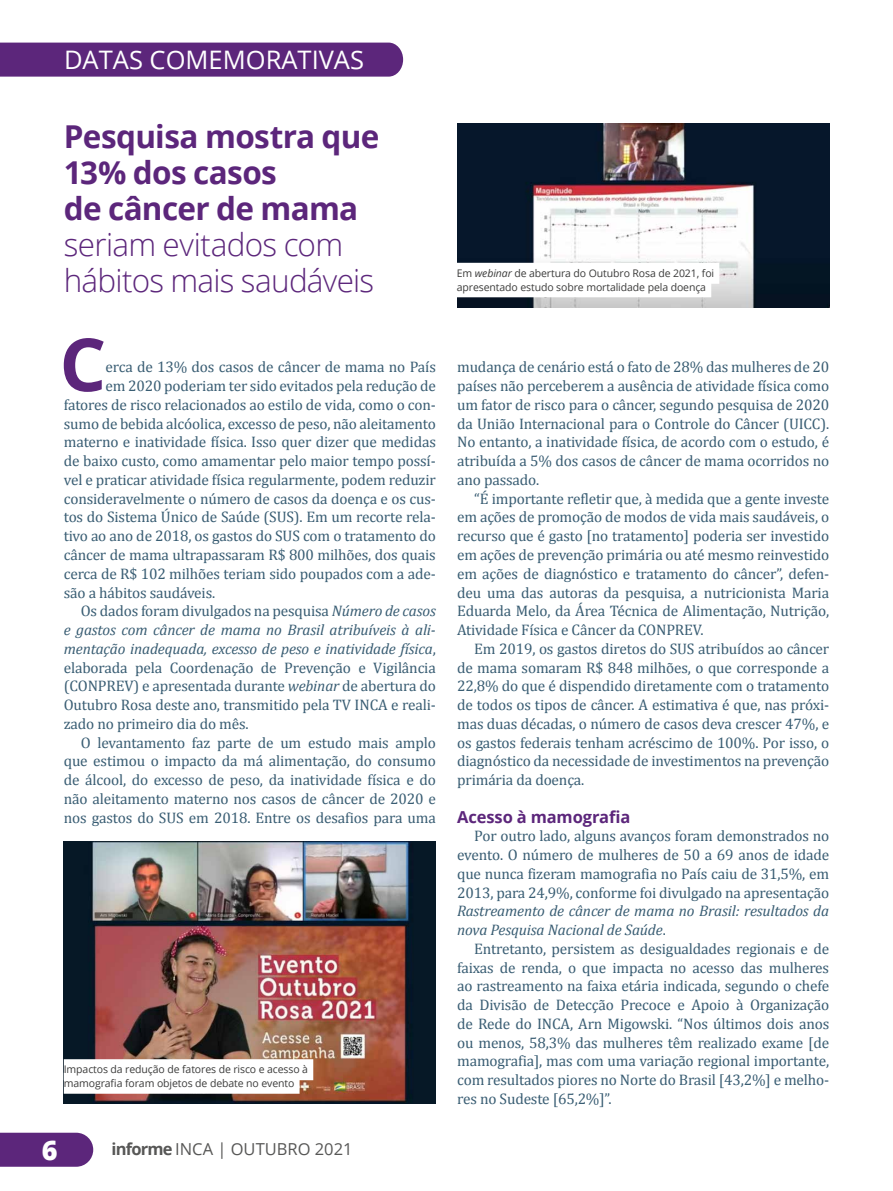
<style>
.page{position:relative;width:893px;height:1191px;background:#fff}
.page>*{position:absolute;margin:0;border:0;box-sizing:border-box;transform-origin:0 0}
.t1{font:700 73.35px "Open Sans";color:#5c267b}
.t2{font:700 31.5px/36px "Open Sans";letter-spacing:-.02em;color:#5c267b}
.t3{font:300 31.5px/36px "Open Sans";letter-spacing:-.025em;color:#5c267b}
.t4{font:800 27px "Open Sans";color:#fff}
.t5{font:25.5px "Open Sans";color:#fff}
.t6{font:16.5px "Open Sans";color:#575756}
.t7{font:700 16.5px "Open Sans";letter-spacing:-.005em;color:#5c267b}
.t8{font:15.3px/18.8px "Cambria";letter-spacing:-.01em;color:#395d73;text-align:justify}
.t9{font:italic 15.3px/18.8px "Cambria";letter-spacing:-.01em;color:#395d73}
.t10{font:10.5px/13.5px "Open Sans";letter-spacing:-.01em;color:#3c3c3b}
.s1{font-style:italic}
.s2{font-style:normal}
.s3{font-weight:700}
</style>
<div class="page">
<div style="left:0;top:43px;width:403px;height:34px;background:#5c267b"></div>
<img style="left:457px;top:124px;width:372px;height:183px">
<div style="left:457px;top:263px;width:262px;height:21px;background:#fff"></div>
<div style="left:457px;top:276px;width:254px;height:21px;background:#fff"></div>
<img style="left:64px;top:841px;width:372px;height:263px">
<div style="left:64px;top:1059px;width:249px;height:21px;background:#fff"></div>
<div style="left:64px;top:1072px;width:236px;height:21px;background:#fff"></div>
<div style="left:0;top:1132px;width:93px;height:34px;background:#5c267b"></div>
<h3 class="t5" style="left:64px;top:43px;width:302px">DATAS COMEMORATIVAS</h3>
<h2 class="t2" style="left:64px;top:118px;width:317px">Pesquisa mostra que<br>13% dos casos<br>de câncer de mama</h2>
<h2 class="t3" style="left:64px;top:226px;width:312px">seriam evitados com hábitos mais saudáveis</h2>
<h1 class="t1" style="left:60px;top:313px;width:48px">C</h1>
<p class="t8" style="left:106px;top:358px;width:332px">erca de 13% dos casos de câncer de mama no País</p>
<p class="t8" style="left:106px;top:376px;width:332px">em 2020 poderiam ter sido evitados pela redução de</p>
<p class="t8" style="left:64px;top:395px;width:374px">fatores de risco relacionados ao estilo de vida, como o con-</p>
<p class="t8" style="left:64px;top:414px;width:374px">sumo de bebida alcóolica, excesso de peso, não aleitamento</p>
<p class="t8" style="left:64px;top:433px;width:374px">materno e inatividade física. Isso quer dizer que medidas</p>
<p class="t8" style="left:64px;top:451px;width:374px">de baixo custo, como amamentar pelo maior tempo possí-</p>
<p class="t8" style="left:64px;top:470px;width:374px">vel e praticar atividade física regularmente, podem reduzir</p>
<p class="t8" style="left:64px;top:489px;width:374px">consideravelmente o número de casos da doença e os cus-</p>
<p class="t8" style="left:64px;top:508px;width:374px">tos do Sistema Único de Saúde (SUS). Em um recorte rela-</p>
<p class="t8" style="left:64px;top:526px;width:374px">tivo ao ano de 2018, os gastos do SUS com o tratamento do</p>
<p class="t8" style="left:64px;top:545px;width:374px">câncer de mama ultrapassaram R$ 800 milhões, dos quais</p>
<p class="t8" style="left:64px;top:564px;width:374px">cerca de R$ 102 milhões teriam sido poupados com a ade-</p>
<p class="t8" style="left:64px;top:583px;width:153px">são a hábitos saudáveis.</p>
<p class="t8" style="left:81px;top:601px;width:357px">Os dados foram divulgados na pesquisa <span class="s1">Número de casos</span></p>
<p class="t9" style="left:64px;top:620px;width:374px">e gastos com câncer de mama no Brasil atribuíveis à ali-</p>
<p class="t9" style="left:64px;top:638px;width:374px">mentação inadequada, excesso de peso e inatividade física<span class="s2">,</span></p>
<p class="t8" style="left:64px;top:658px;width:374px">elaborada pela Coordenação de Prevenção e Vigilância</p>
<p class="t8" style="left:64px;top:676px;width:374px">(CONPREV) e apresentada durante <span class="s1">webinar</span> de abertura do</p>
<p class="t8" style="left:64px;top:695px;width:374px">Outubro Rosa deste ano, transmitido pela TV INCA e reali-</p>
<p class="t8" style="left:64px;top:714px;width:186px">zado no primeiro dia do mês.</p>
<p class="t8" style="left:81px;top:733px;width:356px">O levantamento faz parte de um estudo mais amplo</p>
<p class="t8" style="left:64px;top:751px;width:374px">que estimou o impacto da má alimentação, do consumo</p>
<p class="t8" style="left:64px;top:770px;width:374px">de álcool, do excesso de peso, da inatividade física e do</p>
<p class="t8" style="left:64px;top:789px;width:374px">não aleitamento materno nos casos de câncer de 2020 e</p>
<p class="t8" style="left:64px;top:808px;width:374px">nos gastos do SUS em 2018. Entre os desafios para uma</p>
<p class="t10" style="left:64px;top:1062px;width:246px">Impactos da redução de fatores de risco e acesso à mamografia foram objetos de debate no evento</p>
<h3 class="t4" style="left:42px;top:1129px;width:17px">6</h3>
<p class="t6" style="left:112px;top:1137px;width:242px"><span class="s3">informe</span> INCA | OUTUBRO 2021</p>
<p class="t10" style="left:457px;top:266px;width:259px">Em <span class="s1">webinar</span> de abertura do Outubro Rosa de 2021, foi apresentado estudo sobre mortalidade pela doença</p>
<p class="t8" style="left:457px;top:358px;width:374px">mudança de cenário está o fato de 28% das mulheres de 20 países não perceberem a ausência de atividade física como um fator de risco para o câncer, segundo pesquisa de 2020 da União Internacional para o Controle do Câncer (UICC).<br>No entanto, a inatividade física, de acordo com o estudo, é atribuída a 5% dos casos de câncer de mama ocorridos no ano passado.</p>
<p class="t8" style="left:457px;top:489px;width:374px;text-indent:17px">“É importante refletir que, à medida que a gente investe em ações de promoção de modos de vida mais saudáveis, o recurso que é gasto [no tratamento] poderia ser investido em ações de prevenção primária ou até mesmo reinvestido em ações de diagnóstico e tratamento do câncer”, defen&shy;deu uma das autoras da pesquisa, a nutricionista Maria Eduarda Melo, da Área Técnica de Alimentação, Nutrição, Atividade Física e Câncer da CONPREV.</p>
<p class="t8" style="left:457px;top:639px;width:374px;text-indent:17px">Em 2019, os gastos diretos do SUS atribuídos ao câncer de mama somaram R$ 848 milhões, o que corresponde a 22,8% do que é dispendido diretamente com o tratamento de todos os tipos de câncer. A estimativa é que, nas próxi&shy;mas duas décadas, o número de casos deva crescer 47%, e os gastos federais tenham acréscimo de 100%. Por isso, o diagnóstico da necessidade de investimentos na prevenção primária da doença.</p>
<p class="t7" style="left:457px;top:805px;width:175px">Acesso à mamografia</p>
<p class="t8" style="left:457px;top:826px;width:374px;text-indent:17px">Por outro lado, alguns avanços foram demonstrados no evento. O número de mulheres de 50 a 69 anos de idade que nunca fizeram mamografia no País caiu de 31,5%, em 2013, para 24,9%, conforme foi divulgado na apresentação</p>
<p class="t9" style="left:457px;top:901px;width:374px">Rastreamento de câncer de mama no Brasil: resultados da nova Pesquisa Nacional de Saúde<span class="s2">.</span></p>
<p class="t8" style="left:457px;top:939px;width:374px;text-indent:17px">Entretanto, persistem as desigualdades regionais e de faixas de renda, o que impacta no acesso das mulheres ao rastreamento na faixa etária indicada, segundo o chefe da Divisão de Detecção Precoce e Apoio à Organização de Rede do INCA, Arn Migowski. “Nos últimos dois anos ou menos, 58,3% das mulheres têm realizado exame [de mamografia], mas com uma variação regional importante, com resultados piores no Norte do Brasil [43,2%] e melho&shy;res no Sudeste [65,2%]”.</p>
</div>
